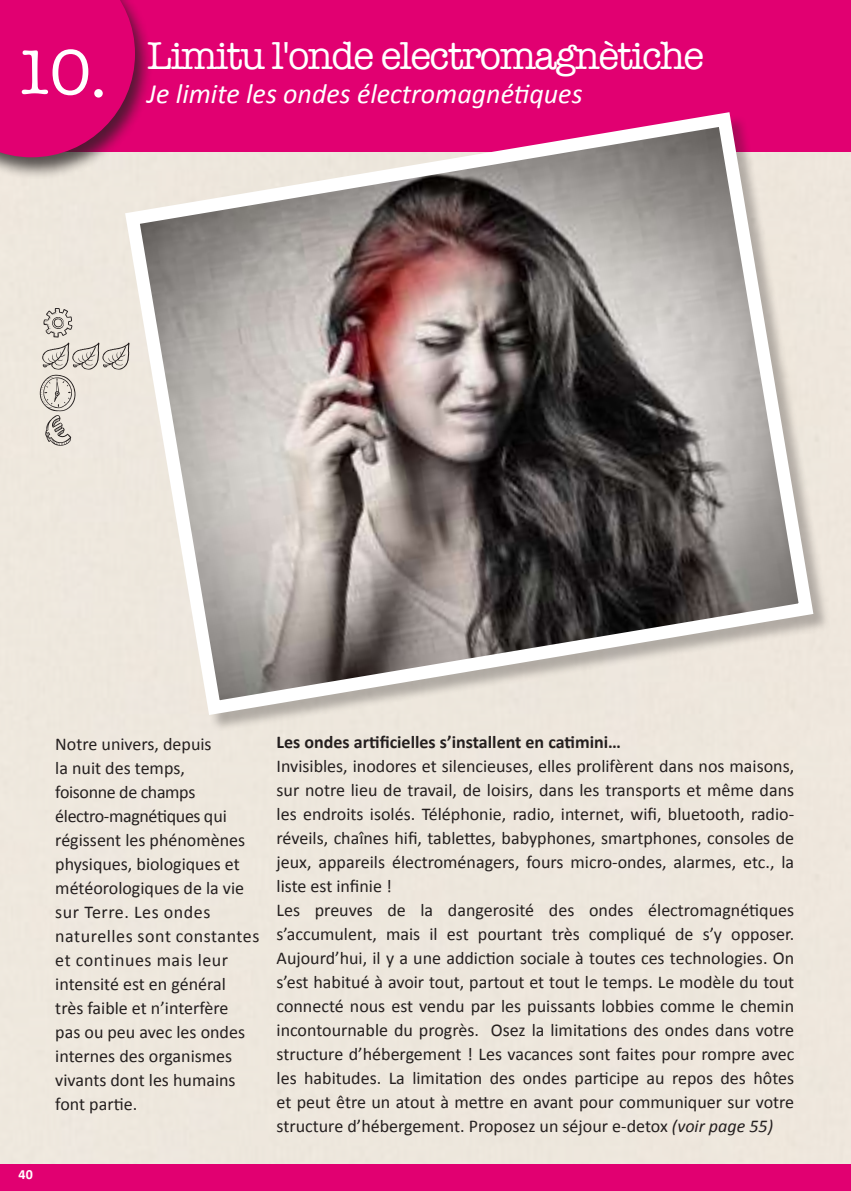
<style>
.page{position:relative;width:851px;height:1191px;background:#fff}
.page>*{position:absolute;margin:0;border:0;box-sizing:border-box;transform-origin:0 0}
.t1{font:64.8px "American Typewriter";color:#fff}
.t2{font:40px "American Typewriter";letter-spacing:-.04em;color:#fff}
.t3{font:italic 28px "Calibri";color:#fff}
.t4{font:18px/24px "Calibri";color:#241f1f}
.t5{font:700 18px "Calibri";color:#241f1f}
.t6{font:700 14px "Calibri";color:#fff}
.s1{font-style:italic}
</style>
<div class="page">
<div style="left:0;top:151px;width:850px;height:1013px;background:#eee7dd"></div>
<div style="left:0;top:1164px;width:850px;height:27px;background:#e10071"></div>
<div style="left:0;top:0;width:850px;height:151px;background:#e10071"></div>
<div style="left:126px;top:113px;width:703px;height:618px;background:#eee7dd"></div>
<svg style="left:118px;top:112px;width:702px;height:610px"></svg>
<svg style="left:43px;top:308px;width:30px;height:29px"></svg>
<svg style="left:38px;top:343px;width:91px;height:105px"></svg>
<div style="left:0;top:0;width:152px;height:179px;background:#241f1f;opacity:.75"></div>
<svg style="left:0;top:0;width:135px;height:157px"></svg>
<div style="left:94px;top:89px;width:9px;height:9px;background:#fff;border-radius:50%"></div>
<h1 class="t1" style="left:14px;top:23px;width:79px">10</h1>
<h2 class="t2" style="left:147px;top:25px;width:558px">Limitu l'onde electromagnètiche</h2>
<h3 class="t3" style="left:147px;top:76px;width:436px">Je limite les ondes électromagnétiques</h3>
<p class="t6" style="left:18px;top:1165px;width:16px">40</p>
<p class="t4" style="left:55px;top:732px;width:206px">Notre univers, depuis<br>la nuit des temps,<br>foisonne de champs électro-magnétiques qui régissent les phénomènes physiques, biologiques et météorologiques de la vie sur Terre. Les ondes naturelles sont constantes et continues mais leur intensité est en général<br>très faible et n’interfère<br>pas ou peu avec les ondes internes des organismes vivants dont les humains font partie.</p>
<p class="t5" style="left:276px;top:731px;width:346px">Les ondes artificielles s’installent en catimini…</p>
<p class="t4" style="left:276px;top:754px;width:519px">Invisibles, inodores et silencieuses, elles prolifèrent dans nos maisons, sur notre lieu de travail, de loisirs, dans les transports et même dans les endroits isolés. Téléphonie, radio, internet, wifi, bluetooth, radio&shy;réveils, chaînes hifi, tablettes, babyphones, smartphones, consoles de jeux, appareils électroménagers, fours micro-ondes, alarmes, etc., la liste est infinie !<br>Les preuves de la dangerosité des ondes électromagnétiques s’accumulent, mais il est pourtant très compliqué de s’y opposer.<br>Aujourd’hui, il y a une addiction sociale à toutes ces technologies. On s’est habitué à avoir tout, partout et tout le temps. Le modèle du tout connecté nous est vendu par les puissants lobbies comme le chemin incontournable du progrès. Osez la limitations des ondes dans votre structure d’hébergement ! Les vacances sont faites pour rompre avec les habitudes. La limitation des ondes participe au repos des hôtes et peut être un atout à mettre en avant pour communiquer sur votre structure d’hébergement. Proposez un séjour e-detox <span class="s1">(voir page 55)</span></p>
</div>
